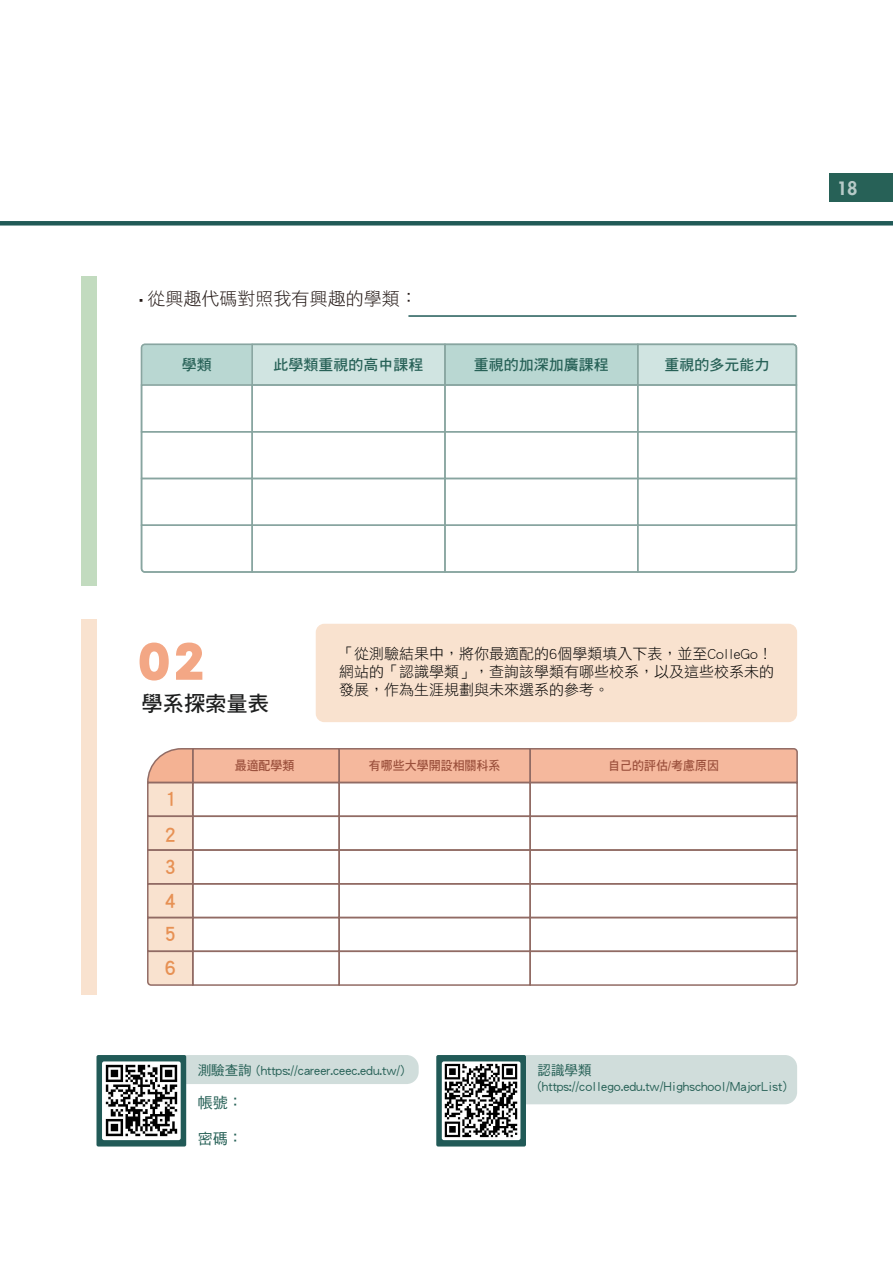
<style>
.page{position:relative;width:893px;height:1263px;background:#fff}
.page>*{position:absolute;margin:0;border:0;box-sizing:border-box;transform-origin:0 0}
.t1{font:54px "DF Hei Std W12";color:#f3a785}
.t2{font:21.3px "DF Hei Std W7";color:#1d1e1e}
.t3{font:21.3px/33.6px "DF Hei Std W7";color:#e79154}
.t4{font:18px "DF Hei Std W3";color:#231815}
.t5{font:800 18px "Futura";color:#b6cac7}
.t6{font:15px/18px "DF Hei Std W3";color:#000;text-align:justify}
.t7{font:15px "DF Hei Std W7";color:#276157}
.t8{font:15px "DF Hei Std W5";color:#276157}
.t9{font:13.5px/16.2px "DF Hei Std W5";color:#276157}
.t10{font:12.75px "DF Hei Std W7";color:#9b503c;scale:.94 1}
.s1{font-family:"DF Hei Std W12";font-size:12.75px}
</style>
<div class="page">
<div style="left:166px;top:1055px;width:253px;height:29px;background:#d0dddb;border-radius:12px"></div>
<svg style="left:96px;top:1055px;width:90px;height:91px;background:#275e5c"></svg>
<img style="left:102px;top:1061px;width:79px;height:79px">
<div style="left:506px;top:1055px;width:291px;height:49px;background:#d0dddb;border-radius:12px"></div>
<svg style="left:436px;top:1055px;width:90px;height:91px;background:#2a615e"></svg>
<img style="left:442px;top:1061px;width:78px;height:79px">
<div style="left:81px;top:619px;width:15px;height:376px;background:#f9e2cf"></div>
<div style="left:316px;top:624px;width:481px;height:98px;background:#f9e2cf;border-radius:9px"></div>
<svg style="left:147px;top:748px;width:651px;height:238px"></svg>
<div style="left:338px;top:950px;width:193px;height:36px;border:2px solid #916b64"></div>
<div style="left:81px;top:276px;width:15px;height:309px;background:#c2dbbf"></div>
<hr style="left:408px;top:315px;width:388px;height:2px;background:#215a57">
<div style="left:252px;top:344px;width:193px;height:41px;background:#d0e4e1"></div>
<div style="left:445px;top:344px;width:193px;height:41px;background:#b9d7d2"></div>
<div style="left:141px;top:344px;width:110px;height:40px;background:#b9d7d2"></div>
<div style="left:251px;top:344px;width:195px;height:42px;border:2px solid #88a5a0"></div>
<div style="left:444px;top:344px;width:194px;height:42px;border:2px solid #88a5a0"></div>
<div style="left:636px;top:343px;width:162px;height:43px;background:#d0e4e1"></div>
<div style="left:141px;top:384px;width:112px;height:48px;border:2px solid #88a5a0"></div>
<div style="left:251px;top:384px;width:195px;height:48px;border:2px solid #88a5a0"></div>
<div style="left:444px;top:384px;width:194px;height:48px;border:2px solid #88a5a0"></div>
<div style="left:637px;top:384px;width:160px;height:48px;border:2px solid #88a5a0"></div>
<div style="left:141px;top:431px;width:112px;height:48px;border:2px solid #88a5a0"></div>
<div style="left:251px;top:431px;width:195px;height:48px;border:2px solid #88a5a0"></div>
<div style="left:444px;top:431px;width:194px;height:48px;border:2px solid #88a5a0"></div>
<div style="left:637px;top:431px;width:160px;height:48px;border:2px solid #88a5a0"></div>
<div style="left:141px;top:478px;width:112px;height:48px;border:2px solid #88a5a0"></div>
<div style="left:251px;top:478px;width:195px;height:48px;border:2px solid #88a5a0"></div>
<div style="left:444px;top:478px;width:194px;height:48px;border:2px solid #88a5a0"></div>
<div style="left:637px;top:478px;width:160px;height:48px;border:2px solid #88a5a0"></div>
<svg style="left:140px;top:524px;width:111px;height:49px"></svg>
<div style="left:251px;top:524px;width:195px;height:49px;border:2px solid #88a5a0"></div>
<div style="left:444px;top:524px;width:194px;height:49px;border:2px solid #88a5a0"></div>
<svg style="left:636px;top:524px;width:162px;height:49px"></svg>
<div style="left:141px;top:344px;width:656px;height:229px;border:2px solid #88a5a0;border-radius:3px"></div>
<div style="left:0;top:221px;width:893px;height:5px;background:#215a57"></div>
<div style="left:829px;top:174px;width:64px;height:28px;background:#276157"></div>
<h3 class="t4" style="left:135px;top:288px;width:284px"><span class="s1">‧</span>從興趣代碼對照我有興趣的學類：</h3>
<p class="t7" style="left:182px;top:356px;width:31px">學類</p>
<p class="t7" style="left:274px;top:356px;width:151px">此學類重視的高中課程</p>
<p class="t7" style="left:474px;top:356px;width:136px">重視的加深加廣課程</p>
<p class="t7" style="left:665px;top:356px;width:106px">重視的多元能力</p>
<h3 class="t5" style="left:837px;top:177px;width:22px">18</h3>
<h1 class="t1" style="left:137px;top:631px;width:72px">02</h1>
<h2 class="t2" style="left:142px;top:692px;width:129px">學系探索量表</h2>
<p class="t6" style="left:339px;top:644px;width:436px">「從測驗結果中，將你最適配的6個學類填入下表，並至ColleGo！網站的「認識學類」，查詢該學類有哪些校系，以及這些校系未的發展，作為生涯規劃與未來選系的參考。</p>
<h2 class="t3" style="left:164px;top:780px;width:13px;line-height:35.8px">1<br>2</h2>
<h2 class="t3" style="left:164px;top:849px;width:13px;text-align:justify">3<br>4<br>5<br>6</h2>
<p class="t10" style="left:235px;top:759px;width:65px">最適配學類</p>
<p class="t10" style="left:369px;top:759px;width:142px">有哪些大學開設相關科系</p>
<p class="t10" style="left:608px;top:759px;width:120px">自己的評估/考慮原因</p>
<p class="t9" style="left:198px;top:1061px;width:209px">測驗查詢 (https://career.ceec.edu.tw/)</p>
<p class="t8" style="left:198px;top:1094px;width:46px">帳號：</p>
<p class="t8" style="left:198px;top:1130px;width:46px">密碼：</p>
<p class="t9" style="left:537px;top:1061px;width:251px">認識學類(https://collego.edu.tw/Highschool/MajorList)</p>
</div>
